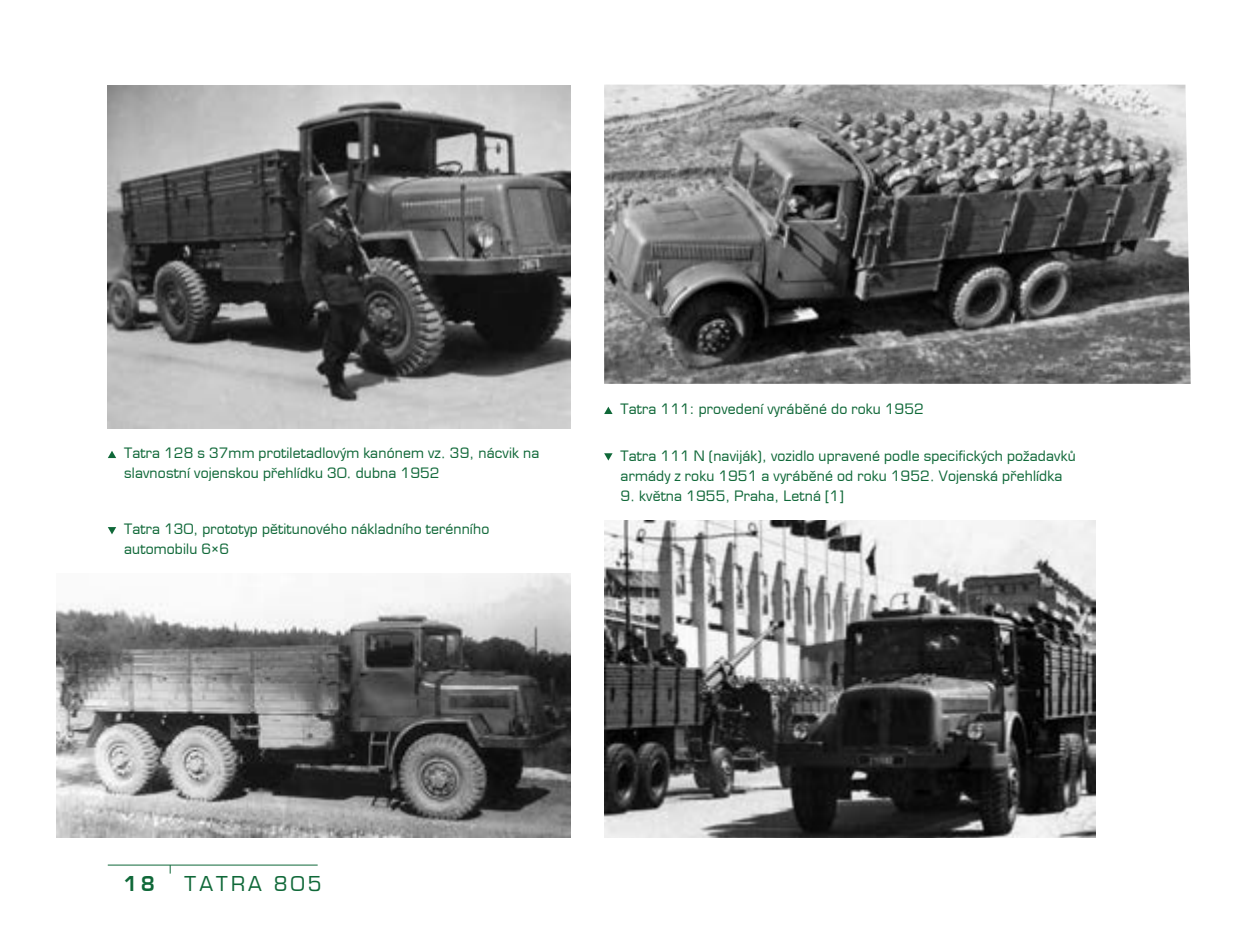
<style>
.page{position:relative;width:1248px;height:936px;background:#fff}
.page>*{position:absolute;margin:0;border:0;box-sizing:border-box;transform-origin:0 0}
.t1{font:20px "Euromode";letter-spacing:.16em;color:#0f6838}
.t2{font:700 20px "Euromode";color:#0f6838}
.t3{font:14px/20px "Euromode";letter-spacing:.01em;color:#0f6838}
</style>
<div class="page">
<hr style="left:108px;top:864px;width:209px;height:1px;background:#0f6838">
<img style="left:108px;top:85px;width:462px;height:343px">
<img style="left:604px;top:85px;width:586px;height:299px">
<img style="left:57px;top:573px;width:513px;height:264px">
<img style="left:604px;top:520px;width:491px;height:317px">
<svg style="left:108px;top:451px;width:8px;height:7px"></svg>
<svg style="left:604px;top:406px;width:8px;height:8px"></svg>
<svg style="left:108px;top:527px;width:8px;height:7px"></svg>
<svg style="left:604px;top:453px;width:8px;height:7px"></svg>
<p class="t3" style="left:124px;top:443px;width:416px">Tatra 128 s 37mm protiletadlovým kanónem vz. 39, nácvik na slavnostní vojenskou přehlídku 30. dubna 1952</p>
<p class="t3" style="left:124px;top:519px;width:366px">Tatra 130, prototyp pětitunového nákladního terénního automobilu 6×6</p>
<p class="t3" style="left:620px;top:399px;width:305px">Tatra 111: provedení vyráběné do roku 1952</p>
<p class="t3" style="left:620px;top:445px;width:456px">Tatra 111 N (naviják), vozidlo upravené podle specifických požadavků armády z roku 1951 a vyráběné od roku 1952. Vojenská přehlídka</p>
<p class="t3" style="left:620px;top:485px;width:225px">9. května 1955, Praha, Letná [1]</p>
<h1 class="t2" style="left:123px;top:871px;width:33px">18</h1>
<h1 class="t1" style="left:185px;top:871px;width:138px">TATRA 805</h1>
</div>
